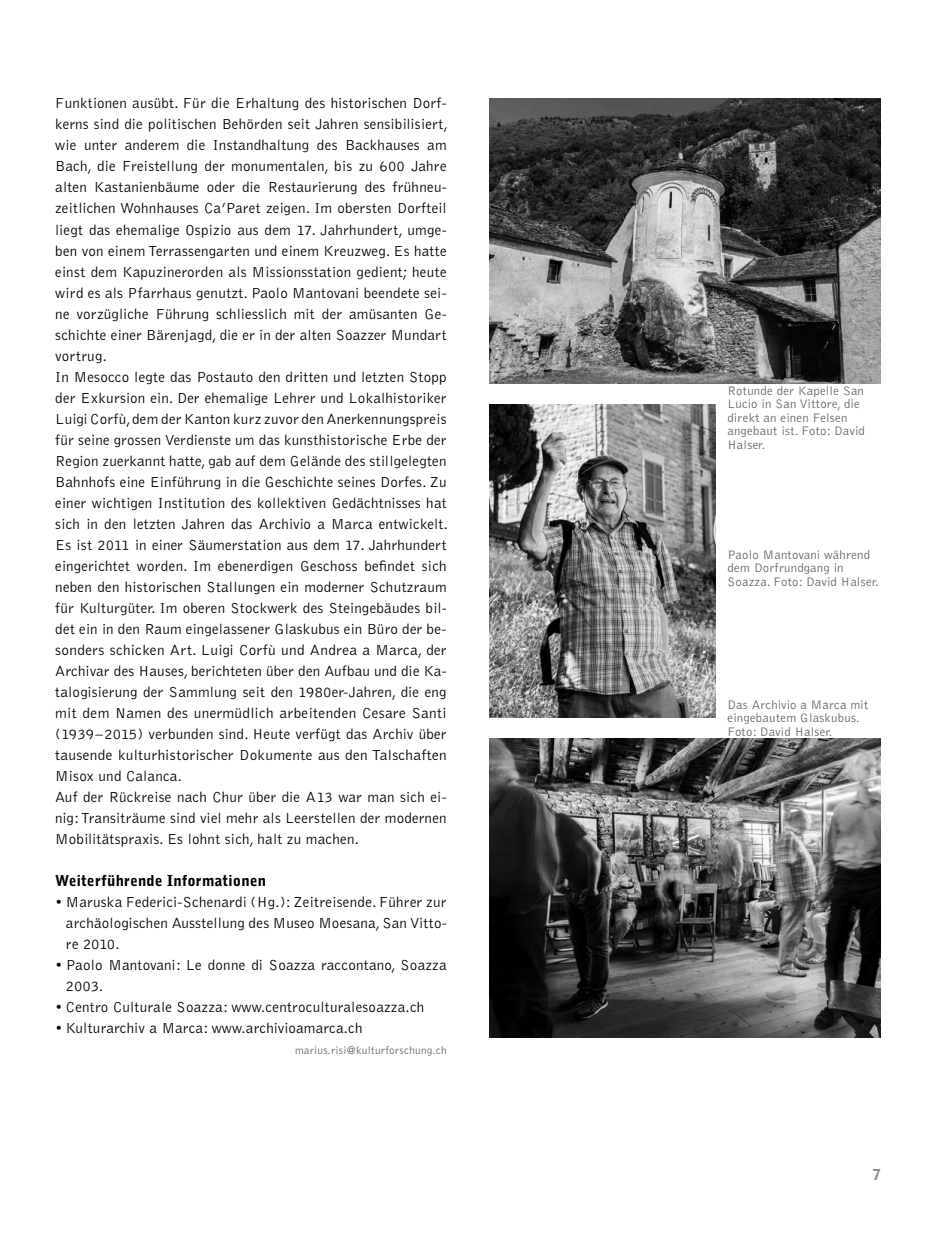
<style>
.page{position:relative;width:936px;height:1234px;background:#fff}
.page>*{position:absolute;margin:0;border:0;box-sizing:border-box;transform-origin:0 0}
.t1{font:300 15px/21px "Bell Gothic";letter-spacing:.015em;color:#000}
.t2{font:900 15px "Bell Gothic";letter-spacing:.015em;color:#000}
.t3{font:900 15px "Bell Gothic";color:#8b8c8e}
.t4{font:300 12.75px/13.5px "Bell Gothic";letter-spacing:.02em;color:#646567}
.t5{font:300 11.25px "Bell Gothic";letter-spacing:.02em;color:#646567}
</style>
<div class="page">
<img style="left:489px;top:404px;width:226px;height:313px">
<img style="left:489px;top:99px;width:391px;height:284px">
<img style="left:489px;top:738px;width:391px;height:299px">
<p class="t1" style="left:55px;top:93px;width:394px">Funktionen ausübt. Für die Erhaltung des historischen Dorf&shy;kerns sind die politischen Behörden seit Jahren sensibilisiert, wie unter anderem die Instandhaltung des Backhauses am Bach, die Freistellung der monumentalen, bis zu 600 Jahre alten Kastanienbäume oder die Restaurierung des frühneu&shy;zeitlichen Wohnhauses Ca’Paret zeigen. Im obersten Dorfteil liegt das ehemalige Ospizio aus dem 17. Jahrhundert, umge&shy;ben von einem Terrassengarten und einem Kreuzweg. Es hatte einst dem Kapuzinerorden als Missionsstation gedient; heute wird es als Pfarrhaus genutzt. Paolo Mantovani beendete sei&shy;ne vorzügliche Führung schliesslich mit der amüsanten Ge&shy;schichte einer Bärenjagd, die er in der alten Soazzer Mundart vortrug.<br>In Mesocco legte das Postauto den dritten und letzten Stopp der Exkursion ein. Der ehemalige Lehrer und Lokalhistoriker Luigi Corfù, dem der Kanton kurz zuvor den Anerkennungspreis für seine grossen Verdienste um das kunsthistorische Erbe der Region zuerkannt hatte, gab auf dem Gelände des stillgelegten Bahnhofs eine Einführung in die Geschichte seines Dorfes. Zu einer wichtigen Institution des kollektiven Gedächtnisses hat sich in den letzten Jahren das Archivio a Marca entwickelt.<br>Es ist 2011 in einer Säumerstation aus dem 17. Jahrhundert eingerichtet worden. Im ebenerdigen Geschoss befindet sich neben den historischen Stallungen ein moderner Schutzraum für Kulturgüter. Im oberen Stockwerk des Steingebäudes bil&shy;det ein in den Raum eingelassener Glaskubus ein Büro der be&shy;sonders schicken Art. Luigi Corfù und Andrea a Marca, der Archivar des Hauses, berichteten über den Aufbau und die Ka&shy;talogisierung der Sammlung seit den 1980er-Jahren, die eng mit dem Namen des unermüdlich arbeitenden Cesare Santi (1939–2015) verbunden sind. Heute verfügt das Archiv über tausende kulturhistorischer Dokumente aus den Talschaften Misox und Calanca.<br>Auf der Rückreise nach Chur über die A13 war man sich ei&shy;nig: Transiträume sind viel mehr als Leerstellen der modernen Mobilitätspraxis. Es lohnt sich, halt zu machen.</p>
<p class="t2" style="left:55px;top:871px;width:212px">Weiterführende Informationen</p>
<p class="t1" style="left:66px;top:891px;width:382px;text-align:justify;text-indent:-11px">• Maruska Federici-Schenardi (Hg.): Zeitreisende. Führer zur archäologischen Ausstellung des Museo Moesana, San Vitto&shy;re 2010.</p>
<p class="t1" style="left:66px;top:954px;width:382px;text-indent:-11px">• Paolo Mantovani: Le donne di Soazza raccontano, Soazza<br>2003.</p>
<p class="t1" style="left:55px;top:996px;width:370px">• Centro Culturale Soazza: www.centroculturalesoazza.ch</p>
<p class="t1" style="left:55px;top:1017px;width:309px">• Kulturarchiv a Marca: www.archivioamarca.ch</p>
<p class="t5" style="left:295px;top:1044px;width:153px">marius.risi@kulturforschung.ch</p>
<p class="t4" style="left:727px;top:384px;width:139px">Rotunde der Kapelle San<br>Lucio in San Vittore, die direkt an einen Felsen angebaut ist. Foto: David<br>Halser.</p>
<p class="t4" style="left:727px;top:548px;width:153px">Paolo Mantovani während dem Dorfrundgang in<br>Soazza. Foto: David Halser.</p>
<p class="t4" style="left:727px;top:697px;width:142px">Das Archivio a Marca mit eingebautem Glaskubus.<br>Foto: David Halser.</p>
<p class="t3" style="left:872px;top:1165px;width:10px">7</p>
</div>
